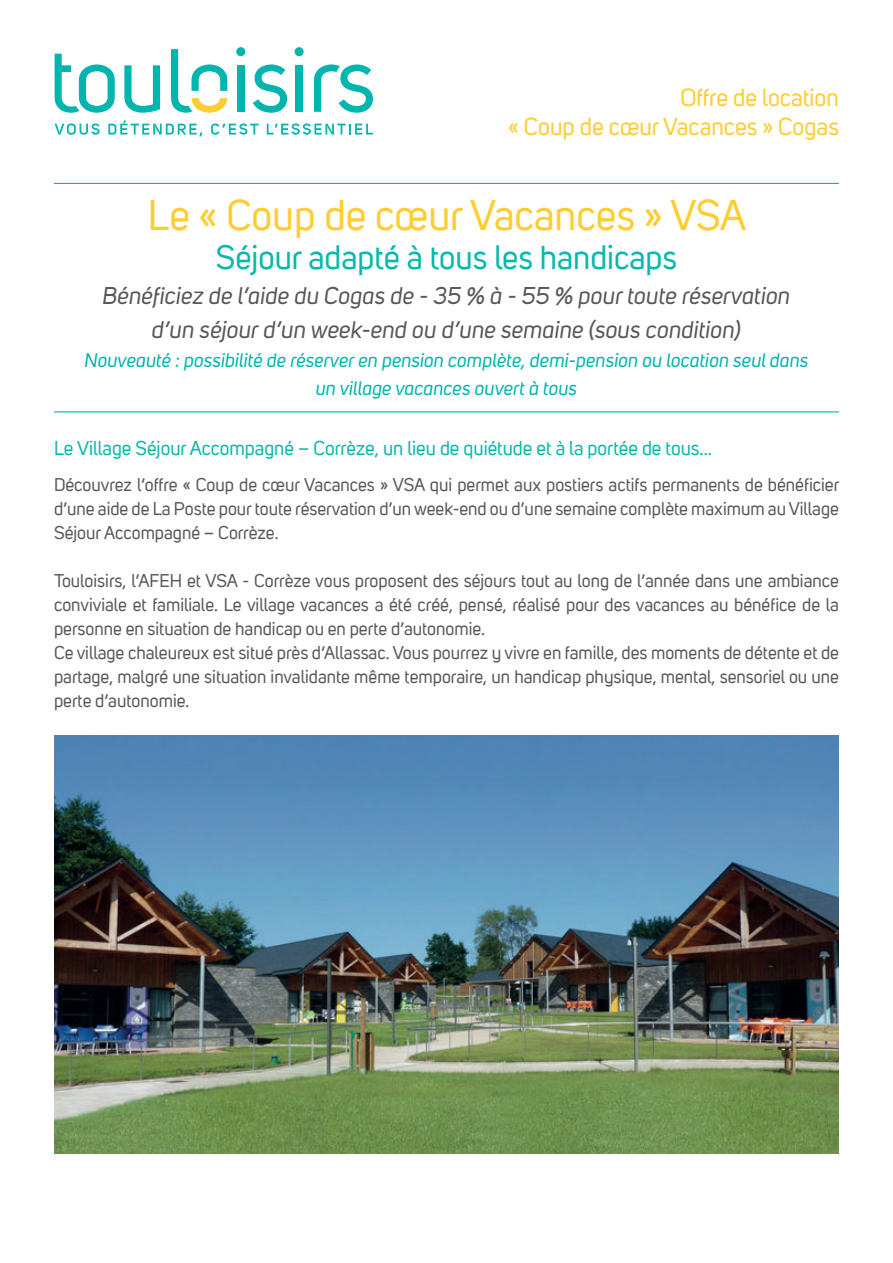
<style>
.page{position:relative;width:893px;height:1263px;background:#fff}
.page>*{position:absolute;margin:0;border:0;box-sizing:border-box;transform-origin:0 0}
.t1{font:42px "Uni Sans";color:#fecd33}
.t2{font:33px "Uni Sans";color:#06b9ab}
.t3{font:italic 24px/34.5px "Uni Sans";color:#57585a;text-align:center}
.t4{font:24px/28.8px "Uni Sans";color:#fecd33;text-align:right}
.t5{font:italic 19.5px/28.5px "Uni Sans";color:#00b5ae;text-align:center}
.t6{font:19.5px "Uni Sans";color:#06b9ab}
.t7{font:18px/24px "Uni Sans";color:#57585a;text-align:justify}
</style>
<div class="page">
<svg style="left:124px;top:65px;width:36px;height:48px"></svg>
<div style="left:237px;top:65px;width:8px;height:47px;background:#00b5ae"></div>
<svg style="left:253px;top:64px;width:34px;height:49px"></svg>
<div style="left:296px;top:65px;width:7px;height:47px;background:#00b5ae"></div>
<div style="left:236px;top:47px;width:9px;height:9px;background:#00b5ae;border-radius:50%"></div>
<div style="left:295px;top:47px;width:9px;height:9px;background:#00b5ae;border-radius:50%"></div>
<svg style="left:55px;top:54px;width:60px;height:59px"></svg>
<svg style="left:314px;top:64px;width:59px;height:49px"></svg>
<svg style="left:171px;top:49px;width:56px;height:64px"></svg>
<svg style="left:55px;top:123px;width:45px;height:12px"></svg>
<svg style="left:108px;top:121px;width:94px;height:16px"></svg>
<svg style="left:211px;top:123px;width:48px;height:12px"></svg>
<svg style="left:267px;top:123px;width:106px;height:12px"></svg>
<hr style="left:54px;top:183px;width:785px;height:1px;background:#06b9ab">
<img style="left:54px;top:736px;width:785px;height:417px">
<hr style="left:54px;top:411px;width:785px;height:1px;background:#06b9ab">
<h3 class="t4" style="left:508px;top:83px;width:332px">Offre de location<br>« Coup de cœur Vacances » Cogas</h3>
<h1 class="t1" style="left:148px;top:191px;width:600px">Le « Coup de cœur Vacances » VSA</h1>
<h2 class="t2" style="left:216px;top:239px;width:463px">Séjour adapté à tous les handicaps</h2>
<h3 class="t3" style="left:103px;top:278px;width:689px">Bénéficiez de l’aide du Cogas de - 35 % à - 55 % pour toute réservation d’un séjour d’un week-end ou d’une semaine (sous condition)</h3>
<p class="t5" style="left:84px;top:346px;width:726px">Nouveauté : possibilité de réserver en pension complète, demi-pension ou location seul dans un village vacances ouvert à tous</p>
<p class="t6" style="left:54px;top:436px;width:660px">Le Village Séjour Accompagné – Corrèze, un lieu de quiétude et à la portée de tous...</p>
<p class="t7" style="left:54px;top:473px;width:787px">Découvrez l’offre « Coup de cœur Vacances » VSA qui permet aux postiers actifs permanents de bénéficier d’une aide de La Poste pour toute réservation d’un week-end ou d’une semaine complète maximum au Village Séjour Accompagné – Corrèze.</p>
<p class="t7" style="left:54px;top:568px;width:786px;text-align:left">Touloisirs, l’AFEH et VSA - Corrèze vous proposent des séjours tout au long de l’année dans une ambiance conviviale et familiale. Le village vacances a été créé, pensé, réalisé pour des vacances au bénéfice de la personne en situation de handicap ou en perte d’autonomie.<br>Ce village chaleureux est situé près d’Allassac. Vous pourrez y vivre en famille, des moments de détente et de partage, malgré une situation invalidante même temporaire, un handicap physique, mental, sensoriel ou une perte d’autonomie.</p>
</div>
